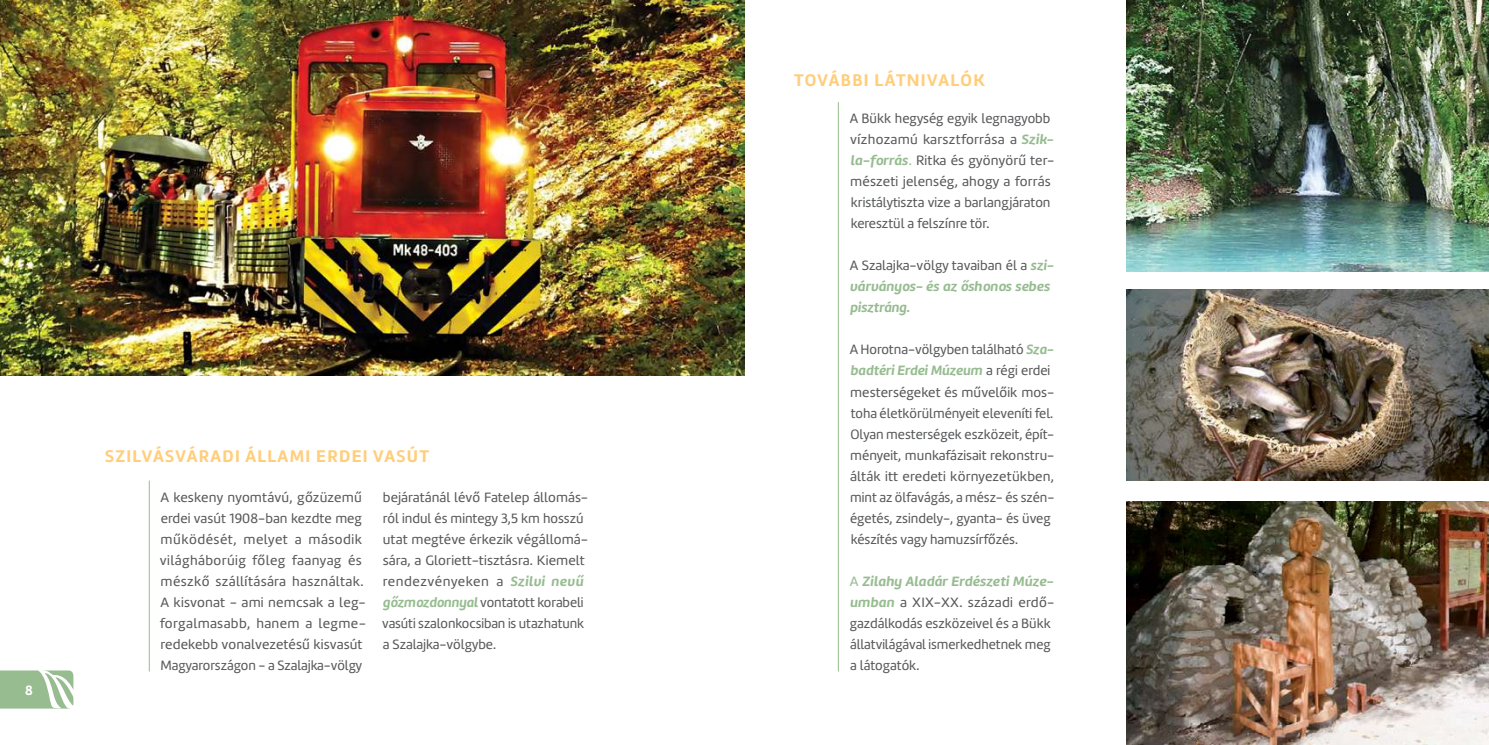
<style>
.page{position:relative;width:1489px;height:745px;background:#fff}
.page>*{position:absolute;margin:0;border:0;box-sizing:border-box;transform-origin:0 0}
.t1{font:700 17.5px "Marine";letter-spacing:.075em;color:#ffce7b}
.t2{font:14px/21px "Marine";color:#58595b}
.t3{font:italic 700 14px/21px "Marine";color:#96bc90}
.t4{font:700 14px "Marine";color:#fff}
.s1{font-weight:700;font-style:italic;color:#96bc90}
.s2{color:#96bc90}
.s3{font-weight:400;font-style:normal;color:#58595b}
</style>
<div class="page">
<hr style="left:149px;top:480px;width:1px;height:191px;background:#96bc90">
<img style="left:0;top:0;width:744px;height:375px">
<hr style="left:837px;top:102px;width:1px;height:569px;background:#96bc90">
<svg style="left:0;top:670px;width:74px;height:38px;background:#a9c8a4"></svg>
<img style="left:1126px;top:501px;width:362px;height:243px">
<img style="left:1126px;top:289px;width:362px;height:191px">
<img style="left:1126px;top:0;width:362px;height:271px">
<p class="t4" style="left:25px;top:680px;width:9px">8</p>
<p class="t1" style="left:105px;top:444px;width:325px">SZILVÁSVÁRADI ÁLLAMI ERDEI VASÚT</p>
<p class="t2" style="left:160px;top:486px;width:208px">A keskeny nyomtávú, gőzüzemű erdei vasút 1908-ban kezdte meg működését, melyet a második világháborúig főleg faanyag és mészkő szállítására használtak.<br>A kisvonat - ami nemcsak a leg&shy;forgalmasabb, hanem a legme&shy;redekebb vonalvezetésű kisvasút<br>Magyarországon - a Szalajka-völgy</p>
<p class="t2" style="left:382px;top:486px;width:207px">bejáratánál lévő Fatelep állomás&shy;ról indul és mintegy 3,5 km hosszú utat megtéve érkezik végállomá&shy;sára, a Gloriett-tisztásra. Kiemelt rendezvényeken a <span class="s1">Szilvi nevű gőzmozdonnyal</span> vontatott korabeli vasúti szalonkocsiban is utazhatunk a Szalajka-völgybe.</p>
<p class="t1" style="left:794px;top:68px;width:192px">TOVÁBBI LÁTNIVALÓK</p>
<p class="t2" style="left:849px;top:108px;width:206px">A Bükk hegység egyik legnagyobb vízhozamú karsztforrása a <span class="s1">Szik&shy;la-forrás</span><span class="s2">.</span> Ritka és gyönyörű ter&shy;mészeti jelenség, ahogy a forrás kristálytiszta vize a barlangjáraton keresztül a felszínre tör.</p>
<p class="t3" style="left:849px;top:255px;width:206px"><span class="s3">A Szalajka-völgy tavaiban él a</span> szi&shy;várványos- és az őshonos sebes pisztráng.</p>
<p class="t2" style="left:849px;top:339px;width:206px">A Horotna-völgyben található <span class="s1">Sza&shy;badtéri Erdei Múzeum</span> a régi erdei mesterségeket és művelőik mos&shy;toha életkörülményeit eleveníti fel.<br>Olyan mesterségek eszközeit, épít&shy;ményeit, munkafázisait rekonstru&shy;álták itt eredeti környezetükben, mint az ölfavágás, a mész- és szén&shy;égetés, zsindely-, gyanta- és üveg készítés vagy hamuzsírfőzés.</p>
<p class="t2" style="left:849px;top:570px;width:206px"><span class="s2">A</span> <span class="s1">Zilahy Aladár Erdészeti Múze&shy;umban</span> a XIX-XX. századi erdő&shy;gazdálkodás eszközeivel és a Bükk állatvilágával ismerkedhetnek meg a látogatók.</p>
</div>
